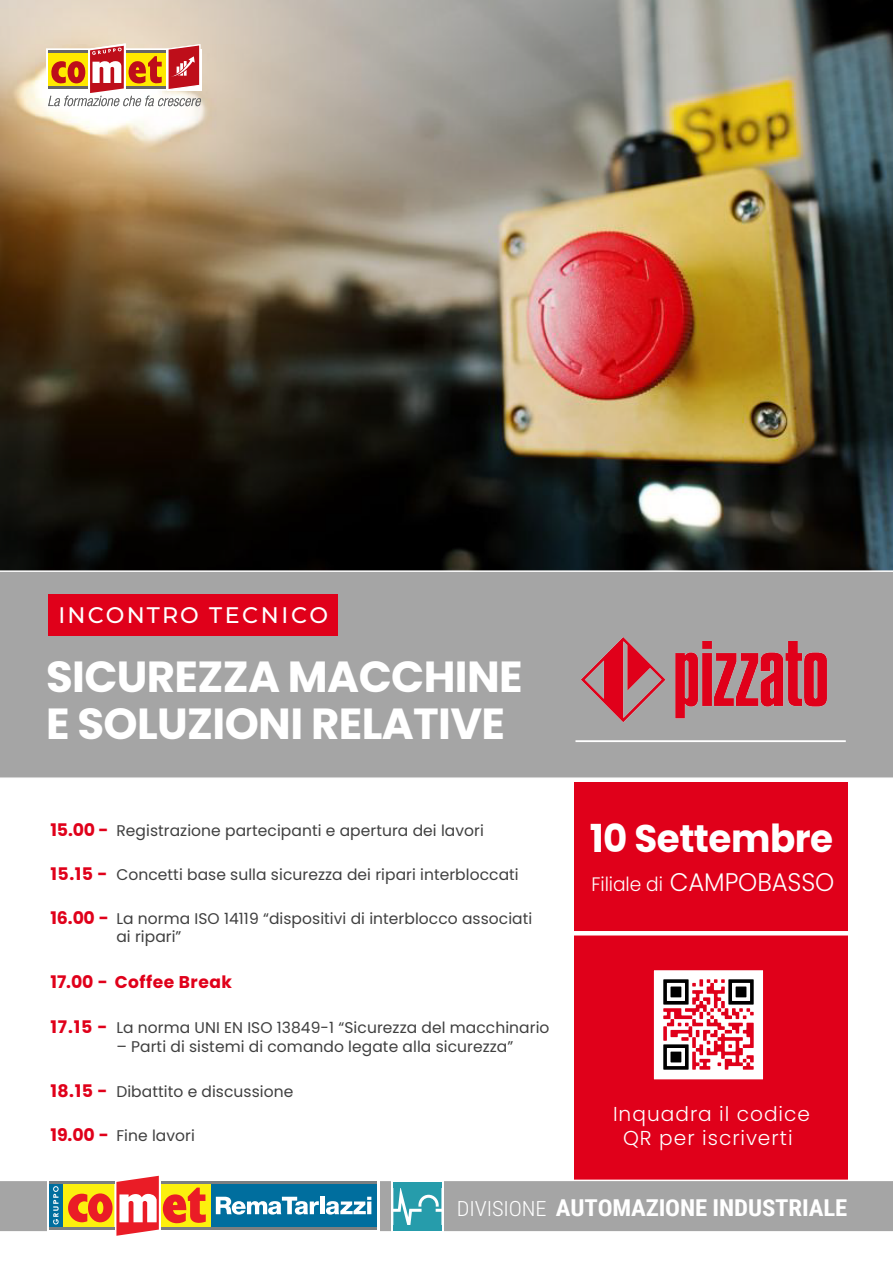
<style>
.page{position:relative;width:893px;height:1263px;background:#fff}
.page>*{position:absolute;margin:0;border:0;box-sizing:border-box;transform-origin:0 0}
.t1{font:700 43.5px/48px "Poppins";letter-spacing:-.015em;color:#fff}
.t2{font:700 38.55px "Poppins";letter-spacing:-.015em;color:#fff}
.t3{font:300 25.5px "Poppins";letter-spacing:-.005em;color:#fff;scale:.96 1}
.t4{font:700 23.25px "Roboto Condensed";letter-spacing:-.005em;color:#fff;scale:1.06 1}
.t5{font:500 22.5px "Montserrat";letter-spacing:.095em;color:#fff}
.t6{font:300 20.1px/24.2px "Poppins";letter-spacing:.05em;color:#fff;text-align:center}
.t7{font:700 17.1px "Poppins";letter-spacing:.03em;color:#e0001a}
.t8{font:15.45px/18.6px "Poppins";letter-spacing:.005em;color:#3f3f3f}
.s1{font-weight:700;font-size:17.4px;color:#e0001a}
.s2{font-size:17.4px}
.s3{font-size:19.5px}
.s4{font-weight:300;font-size:21px}
</style>
<div class="page">
<img style="left:0;top:0;width:893px;height:570px">
<div style="left:574px;top:783px;width:273px;height:436px;background:#e0001a"></div>
<div style="left:168px;top:49px;width:34px;height:41px;background:#fff"></div>
<svg style="left:46px;top:43px;width:155px;height:63px"></svg>
<svg style="left:0;top:1179px;width:893px;height:53px;background:#aaa9a9"></svg>
<svg style="left:391px;top:1180px;width:52px;height:52px"></svg>
<svg style="left:393px;top:1187px;width:48px;height:38px;background:#4eaeba"></svg>
<div style="left:393px;top:1182px;width:48px;height:5px;background:#269cab"></div>
<div style="left:393px;top:1225px;width:48px;height:5px;background:#269cab"></div>
<svg style="left:47px;top:1179px;width:332px;height:53px"></svg>
<div style="left:211px;top:1184px;width:166px;height:43px;background:#006e9e"></div>
<div style="left:161px;top:1184px;width:50px;height:43px;background:#fcf00e"></div>
<div style="left:63px;top:1184px;width:51px;height:43px;background:#fcf00e"></div>
<div style="left:49px;top:1184px;width:14px;height:43px;background:#006e9e"></div>
<svg style="left:53px;top:1186px;width:6px;height:38px"></svg>
<svg style="left:68px;top:1175px;width:138px;height:61px"></svg>
<hr style="left:49px;top:1181px;width:65px;height:3px;background:#7b7f81">
<hr style="left:161px;top:1181px;width:216px;height:3px;background:#7b7f81">
<hr style="left:49px;top:1227px;width:65px;height:2px;background:#7b7f81">
<hr style="left:161px;top:1227px;width:216px;height:2px;background:#7b7f81">
<svg style="left:216px;top:1197px;width:103px;height:17px"></svg>
<hr style="left:321px;top:1197px;width:4px;height:17px;background:#fff">
<svg style="left:326px;top:1197px;width:45px;height:17px"></svg>
<svg style="left:367px;top:1201px;width:4px;height:13px"></svg>
<svg style="left:0;top:570px;width:893px;height:208px;background:#ac9396"></svg>
<img style="left:655px;top:971px;width:107px;height:107px">
<div style="left:649px;top:965px;width:119px;height:119px;border:5px solid #e0001a"></div>
<hr style="left:540px;top:931px;width:336px;height:4px;background:#fff">
<h3 class="t5" style="left:59px;top:600px;width:271px">INCONTRO TECNICO</h3>
<h1 class="t1" style="left:46px;top:652px;width:478px">SICUREZZA MACCHINE<br>E SOLUZIONI RELATIVE</h1>
<p class="t8" style="left:51px;top:821px;width:435px"><span class="s1">15.00 -</span> Registrazione partecipanti e apertura dei lavori</p>
<p class="t8" style="left:51px;top:865px;width:470px"><span class="s1">15.15 -</span> Concetti base sulla sicurezza dei ripari interbloccati</p>
<p class="t8" style="left:116px;top:909px;width:417px;text-indent:-66px"><span class="s1">16.00 -</span> La norma ISO 14119 “dispositivi di interblocco associati ai ripari”</p>
<p class="t7" style="left:51px;top:972px;width:183px"><span class="s2">17.00 -</span> Coffee Break</p>
<p class="t8" style="left:51px;top:1018px;width:500px"><span class="s1">17.15 -</span> La norma UNI EN ISO 13849-1 “Sicurezza del macchinario</p>
<p class="t8" style="left:116px;top:1037px;width:398px">– Parti di sistemi di comando legate alla sicurezza”</p>
<p class="t8" style="left:51px;top:1082px;width:244px"><span class="s1">18.15 -</span> Dibattito e discussione</p>
<p class="t8" style="left:51px;top:1126px;width:146px"><span class="s1">19.00 -</span> Fine lavori</p>
<h2 class="t2" style="left:590px;top:816px;width:245px">10 Settembre</h2>
<h3 class="t3" style="left:591px;top:867px;width:255px"><span class="s3">Filiale di</span> CAMPOBASSO</h3>
<h3 class="t6" style="left:613px;top:1102px;width:198px">Inquadra il codice<br>QR per iscriverti</h3>
<h3 class="t4" style="left:457px;top:1191px;width:370px"><span class="s4">DIVISIONE</span> AUTOMAZIONE INDUSTRIALE</h3>
</div>
